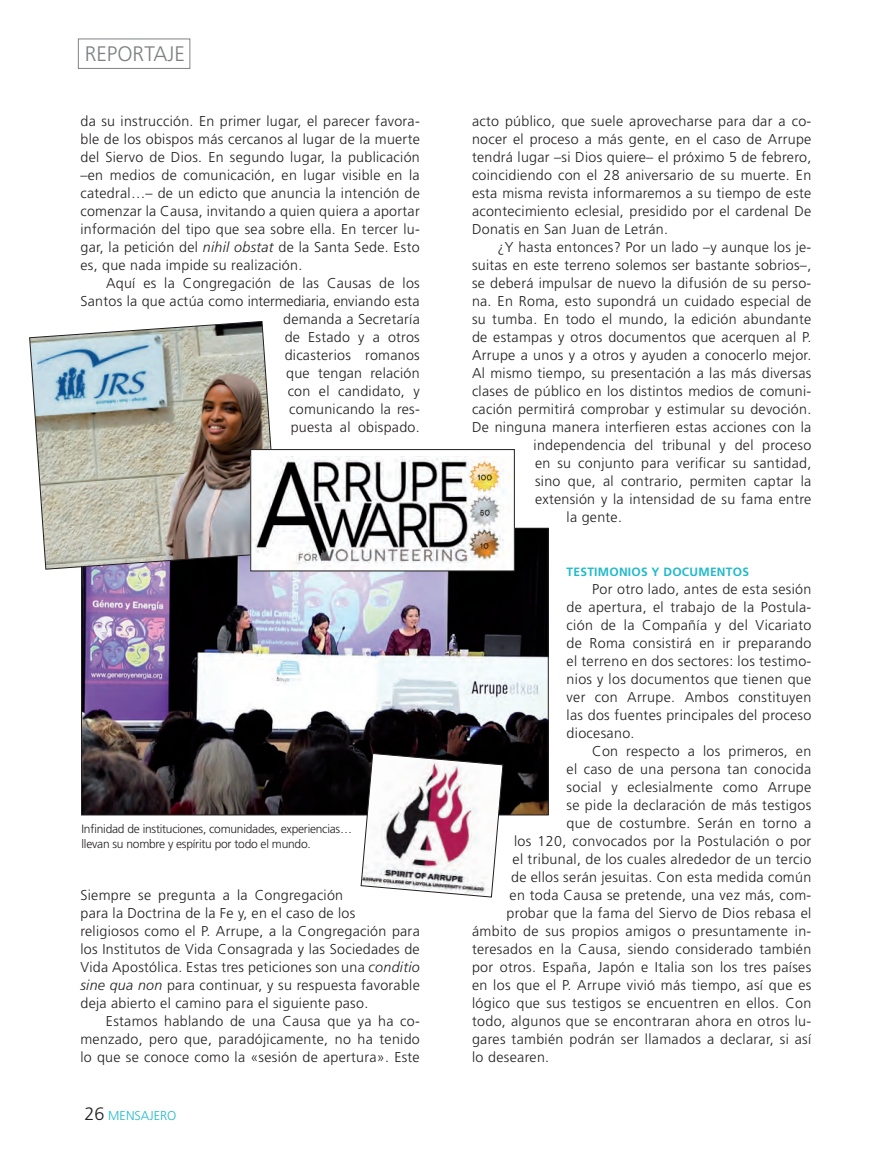
<style>
.page{position:relative;width:893px;height:1156px;background:#fff}
.page>*{position:absolute;margin:0;border:0;box-sizing:border-box;transform-origin:0 0}
.t1{font:300 21px "Frutiger LT Std";color:#7e8083}
.t2{font:300 14.25px/18px "Frutiger LT Std";letter-spacing:.02em;color:#231f20;text-align:justify}
.t3{font:300 12.75px "Frutiger LT Std";color:#20baca}
.t4{font:300 12px/15.8px "Frutiger LT Std";letter-spacing:-.02em;color:#231f20}
.t5{font:700 12px "Frutiger LT Std";letter-spacing:.02em;color:#20baca}
.s1{font-style:italic}
.s2{font-size:18px;color:#231f20}
</style>
<div class="page">
<div style="left:78px;top:39px;width:112px;height:30px;border:1px solid #808285"></div>
<img style="left:83px;top:530px;width:463px;height:283px">
<svg style="left:360px;top:753px;width:143px;height:144px"></svg>
<img style="left:29px;top:321px;width:243px;height:249px">
<div style="left:250px;top:449px;width:264px;height:122px;background:#fff"></div>
<img style="left:252px;top:456px;width:253px;height:113px">
<div style="left:250px;top:449px;width:264px;height:122px;border:1px solid #231f20"></div>
<h1 class="t1" style="left:85px;top:42px;width:102px">REPORTAJE</h1>
<p class="t2" style="left:80px;top:112px;width:341px">da su instrucción. En primer lugar, el parecer favora&shy;ble de los obispos más cercanos al lugar de la muerte del Siervo de Dios. En segundo lugar, la publicación –en medios de comunicación, en lugar visible en la catedral…– de un edicto que anuncia la intención de comenzar la Causa, invitando a quien quiera a aportar información del tipo que sea sobre ella. En tercer lu&shy;gar, la petición del <span class="s1">nihil obstat</span> de la Santa Sede. Esto es, que nada impide su realización.</p>
<p class="t2" style="left:80px;top:274px;width:341px;text-align:right">Aquí es la Congregación de las Causas de los<br>Santos la que actúa como intermediaria, enviando esta demanda a Secretaría<br>de Estado y a otros<br>dicasterios romanos<br>que tengan relación<br>con el candidato, y<br>comunicando la res-<br>puesta al obispado.</p>
<p class="t4" style="left:81px;top:821px;width:272px">Infinidad de instituciones, comunidades, experiencias… llevan su nombre y espíritu por todo el mundo.</p>
<p class="t2" style="left:80px;top:886px;width:341px;text-align:left">Siempre se pregunta a la Congregación<br>para la Doctrina de la Fe y, en el caso de los<br>religiosos como el P. Arrupe, a la Congregación para los Institutos de Vida Consagrada y las Sociedades de Vida Apostólica. Estas tres peticiones son una <span class="s1">conditio sine qua non</span> para continuar, y su respuesta favorable deja abierto el camino para el siguiente paso.</p>
<p class="t2" style="left:80px;top:1012px;width:341px;text-indent:26px">Estamos hablando de una Causa que ya ha co&shy;menzado, pero que, paradójicamente, no ha tenido lo que se conoce como la «sesión de apertura». Este</p>
<p class="t3" style="left:84px;top:1108px;width:93px"><span class="s2">26</span> MENSAJERO</p>
<p class="t2" style="left:472px;top:112px;width:341px">acto público, que suele aprovecharse para dar a co&shy;nocer el proceso a más gente, en el caso de Arrupe tendrá lugar –si Dios quiere– el próximo 5 de febrero, coincidiendo con el 28 aniversario de su muerte. En esta misma revista informaremos a su tiempo de este acontecimiento eclesial, presidido por el cardenal De Donatis en San Juan de Letrán.</p>
<p class="t2" style="left:497px;top:238px;width:315px">¿Y hasta entonces? Por un lado –y aunque los je-</p>
<p class="t2" style="left:472px;top:256px;width:341px">suitas en este terreno solemos ser bastante sobrios–,</p>
<p class="t2" style="left:472px;top:274px;width:340px">se deberá impulsar de nuevo la difusión de su perso-</p>
<p class="t2" style="left:472px;top:292px;width:341px">na. En Roma, esto supondrá un cuidado especial de</p>
<p class="t2" style="left:472px;top:310px;width:341px">su tumba. En todo el mundo, la edición abundante</p>
<p class="t2" style="left:472px;top:328px;width:341px">de estampas y otros documentos que acerquen al P.</p>
<p class="t2" style="left:472px;top:346px;width:340px">Arrupe a unos y a otros y ayuden a conocerlo mejor.</p>
<p class="t2" style="left:472px;top:364px;width:341px">Al mismo tiempo, su presentación a las más diversas</p>
<p class="t2" style="left:472px;top:382px;width:340px">clases de público en los distintos medios de comuni-</p>
<p class="t2" style="left:472px;top:400px;width:340px">cación permitirá comprobar y estimular su devoción.</p>
<p class="t2" style="left:472px;top:418px;width:341px">De ninguna manera interfieren estas acciones con la</p>
<p class="t2" style="left:533px;top:436px;width:279px">independencia del tribunal y del proceso</p>
<p class="t2" style="left:535px;top:454px;width:277px">en su conjunto para verificar su santidad,</p>
<p class="t2" style="left:535px;top:472px;width:277px">sino que, al contrario, permiten captar la</p>
<p class="t2" style="left:535px;top:490px;width:278px">extensión y la intensidad de su fama entre</p>
<p class="t2" style="left:566px;top:508px;width:57px">la gente.</p>
<p class="t5" style="left:566px;top:564px;width:184px">TESTIMONIOS Y DOCUMENTOS</p>
<p class="t2" style="left:566px;top:580px;width:246px;text-indent:26px">Por otro lado, antes de esta sesión de apertura, el trabajo de la Postula&shy;ción de la Compañía y del Vicariato de Roma consistirá en ir preparando el terreno en dos sectores: los testimo&shy;nios y los documentos que tienen que ver con Arrupe. Ambos constituyen las dos fuentes principales del proceso diocesano.</p>
<p class="t2" style="left:592px;top:742px;width:220px">Con respecto a los primeros, en</p>
<p class="t2" style="left:566px;top:760px;width:246px">el caso de una persona tan conocida</p>
<p class="t2" style="left:566px;top:778px;width:246px">social y eclesialmente como Arrupe</p>
<p class="t2" style="left:566px;top:796px;width:246px">se pide la declaración de más testigos</p>
<p class="t2" style="left:566px;top:814px;width:246px">que de costumbre. Serán en torno a</p>
<p class="t2" style="left:514px;top:832px;width:299px">los 120, convocados por la Postulación o por</p>
<p class="t2" style="left:512px;top:850px;width:300px">el tribunal, de los cuales alrededor de un tercio</p>
<p class="t2" style="left:511px;top:868px;width:302px">de ellos serán jesuitas. Con esta medida común</p>
<p class="t2" style="left:509px;top:886px;width:303px">en toda Causa se pretende, una vez más, com-</p>
<p class="t2" style="left:506px;top:904px;width:306px">probar que la fama del Siervo de Dios rebasa el</p>
<p class="t2" style="left:472px;top:922px;width:341px">ámbito de sus propios amigos o presuntamente in-</p>
<p class="t2" style="left:472px;top:940px;width:340px">teresados en la Causa, siendo considerado también</p>
<p class="t2" style="left:472px;top:958px;width:340px">por otros. España, Japón e Italia son los tres países</p>
<p class="t2" style="left:472px;top:976px;width:340px">en los que el P. Arrupe vivió más tiempo, así que es</p>
<p class="t2" style="left:472px;top:994px;width:341px">lógico que sus testigos se encuentren en ellos. Con</p>
<p class="t2" style="left:472px;top:1012px;width:340px">todo, algunos que se encontraran ahora en otros lu-</p>
<p class="t2" style="left:472px;top:1030px;width:340px">gares también podrán ser llamados a declarar, si así</p>
<p class="t2" style="left:472px;top:1048px;width:79px">lo desearen.</p>
</div>
